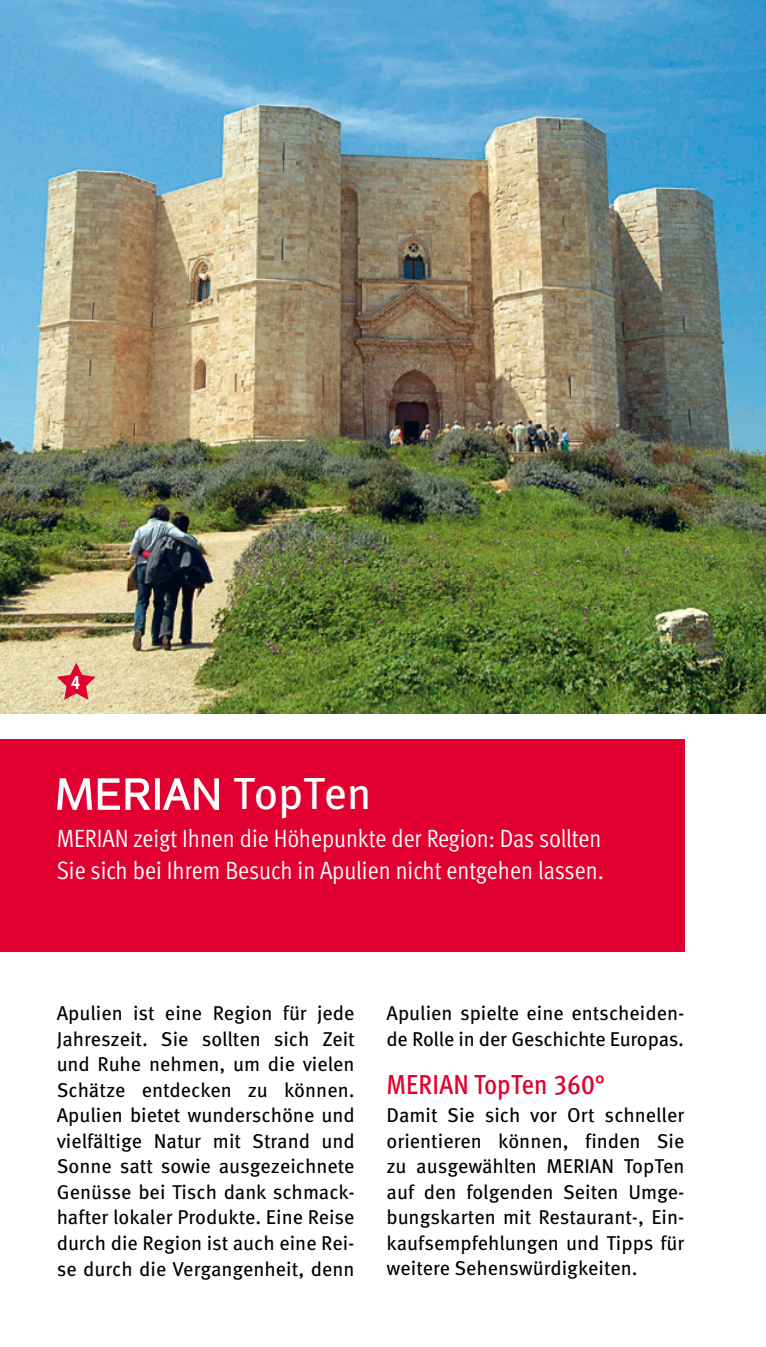
<style>
.page{position:relative;width:766px;height:1347px;background:#fff}
.page>*{position:absolute;margin:0;border:0;box-sizing:border-box;transform-origin:0 0}
.t1{font:45px "Meta OT";letter-spacing:-.01em;color:#fff}
.t2{font:500 27.5px "Meta Cond Pro";letter-spacing:.01em;color:#e20030}
.t3{font:25px/32.5px "Meta OT Cond Norm";color:#fff}
.t4{font:20px/25.5px "Meta Pro";color:#000;text-align:justify}
.t5{font:700 condensed 20px "Myriad Pro";color:#fff}
</style>
<div class="page">
<img style="left:0;top:0;width:765px;height:714px">
<div style="left:0;top:739px;width:684px;height:213px;background:#e20030"></div>
<img style="left:58px;top:778px;width:160px;height:31px">
<svg style="left:57px;top:662px;width:39px;height:37px"></svg>
<p class="t5" style="left:71px;top:670px;width:10px">4</p>
<h1 class="t1" style="left:233px;top:766px;width:140px">TopTen</h1>
<p class="t3" style="left:57px;top:821px;width:548px">MERIAN zeigt Ihnen die Höhepunkte der Region: Das sollten<br>Sie sich bei Ihrem Besuch in Apulien nicht entgehen lassen.</p>
<p class="t4" style="left:57px;top:999px;width:299px">Apulien ist eine Region für jede Jahreszeit. Sie sollten sich Zeit und Ruhe nehmen, um die vielen Schätze entdecken zu können.<br>Apulien bietet wunderschöne und vielfältige Natur mit Strand und Sonne satt sowie ausgezeichnete Genüsse bei Tisch dank schmack&shy;hafter lokaler Produkte. Eine Reise durch die Region ist auch eine Rei&shy;se durch die Vergangenheit, denn</p>
<p class="t4" style="left:386px;top:999px;width:299px">Apulien spielte eine entscheiden&shy;de Rolle in der Geschichte Europas.</p>
<h2 class="t2" style="left:386px;top:1067px;width:220px">MERIAN TopTen 360°</h2>
<p class="t4" style="left:386px;top:1101px;width:299px">Damit Sie sich vor Ort schneller orientieren können, finden Sie zu ausgewählten MERIAN TopTen auf den folgenden Seiten Umge&shy;bungskarten mit Restaurant-, Ein&shy;kaufsempfehlungen und Tipps für weitere Sehenswürdigkeiten.</p>
</div>
